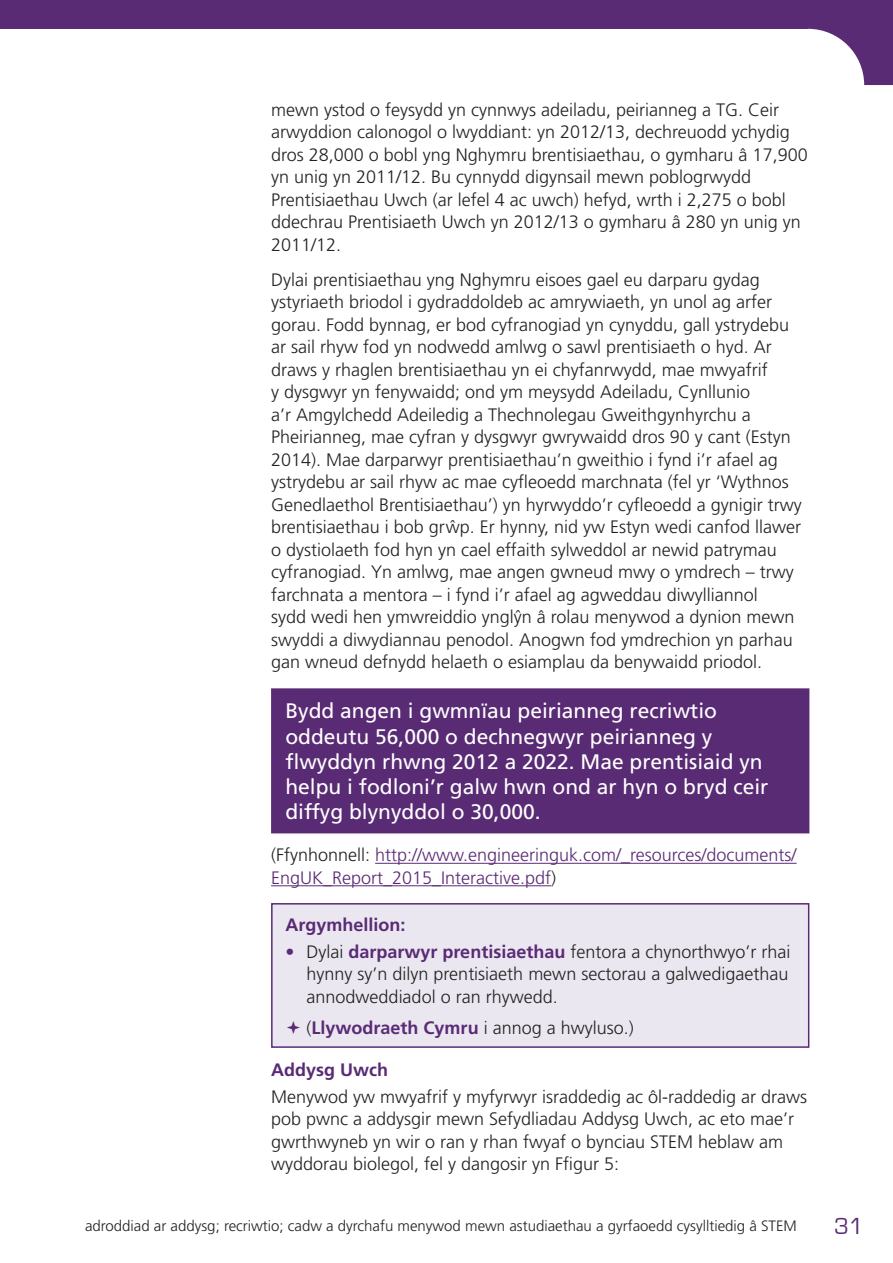
<style>
.page{position:relative;width:893px;height:1263px;background:#fff}
.page>*{position:absolute;margin:0;border:0;box-sizing:border-box;transform-origin:0 0}
.t1{font:24px "Eurostile";color:#5a2b75}
.t2{font:21px/25.2px "Frutiger";color:#fff}
.Body_Copy{font:300 18px/22.5px "Frutiger";color:#222221}
.Body_Copy-2{font:300 18px/22.5px "Frutiger";color:#5a2b75}
.Small_Title{font:700 18px "Frutiger";color:#5a2b75}
.t3{font:300 15px "Frutiger";color:#222221}
.s1{color:#222221}
.s2{font-weight:700;color:#5a2b75}
</style>
<div class="page">
<svg style="left:808px;top:0;width:85px;height:85px"></svg>
<div style="left:0;top:0;width:808px;height:29px;background:#5a2b75"></div>
<hr style="left:375px;top:863px;width:422px;height:1px;background:#5a2b75">
<hr style="left:271px;top:885px;width:280px;height:1px;background:#5a2b75">
<div style="left:272px;top:689px;width:537px;height:144px;background:#5a2b75"></div>
<div style="left:271px;top:688px;width:538px;height:145px;border:2px solid #5a2b75"></div>
<div style="left:272px;top:904px;width:537px;height:143px;background:#ebe7f1"></div>
<div style="left:271px;top:903px;width:538px;height:145px;border:2px solid #5a2b75"></div>
<p class="Body_Copy" style="left:271px;top:98px;width:538px">mewn ystod o feysydd yn cynnwys adeiladu, peirianneg a TG. Ceir arwyddion calonogol o lwyddiant: yn 2012/13, dechreuodd ychydig dros 28,000 o bobl yng Nghymru brentisiaethau, o gymharu â 17,900 yn unig yn 2011/12. Bu cynnydd digynsail mewn poblogrwydd Prentisiaethau Uwch (ar lefel 4 ac uwch) hefyd, wrth i 2,275 o bobl ddechrau Prentisiaeth Uwch yn 2012/13 o gymharu â 280 yn unig yn 2011/12.</p>
<p class="Body_Copy" style="left:271px;top:269px;width:532px">Dylai prentisiaethau yng Nghymru eisoes gael eu darparu gydag ystyriaeth briodol i gydraddoldeb ac amrywiaeth, yn unol ag arfer gorau. Fodd bynnag, er bod cyfranogiad yn cynyddu, gall ystrydebu ar sail rhyw fod yn nodwedd amlwg o sawl prentisiaeth o hyd. Ar draws y rhaglen brentisiaethau yn ei chyfanrwydd, mae mwyafrif<br>y dysgwyr yn fenywaidd; ond ym meysydd Adeiladu, Cynllunio<br>a’r Amgylchedd Adeiledig a Thechnolegau Gweithgynhyrchu a Pheirianneg, mae cyfran y dysgwyr gwrywaidd dros 90 y cant (Estyn 2014). Mae darparwyr prentisiaethau’n gweithio i fynd i’r afael ag ystrydebu ar sail rhyw ac mae cyfleoedd marchnata (fel yr ‘Wythnos Genedlaethol Brentisiaethau’) yn hyrwyddo’r cyfleoedd a gynigir trwy brentisiaethau i bob gr ˆwp. Er hynny, nid yw Estyn wedi canfod llawer o dystiolaeth fod hyn yn cael effaith sylweddol ar newid patrymau cyfranogiad. Yn amlwg, mae angen gwneud mwy o ymdrech – trwy farchnata a mentora – i fynd i’r afael ag agweddau diwylliannol<br>sydd wedi hen ymwreiddio ynglˆyn â rolau menywod a dynion mewn swyddi a diwydiannau penodol. Anogwn fod ymdrechion yn parhau gan wneud defnydd helaeth o esiamplau da benywaidd priodol.</p>
<p class="t2" style="left:285px;top:698px;width:485px">Bydd angen i gwmnïau peirianneg recriwtio oddeutu 56,000 o dechnegwyr peirianneg y flwyddyn rhwng 2012 a 2022. Mae prentisiaid yn helpu i fodloni’r galw hwn ond ar hyn o bryd ceir diffyg blynyddol o 30,000.</p>
<p class="Body_Copy-2" style="left:271px;top:844px;width:527px"><span class="s1">(Ffynhonnell:</span> http://www.engineeringuk.com/_resources/documents/<br>EngUK_Report_2015_Interactive.pdf<span class="s1">)</span></p>
<p class="Small_Title" style="left:285px;top:914px;width:122px">Argymhellion:</p>
<p class="Body_Copy" style="left:307px;top:940px;width:485px;text-align:justify;text-indent:-21px"><span class="s2">•</span> Dylai <span class="s2">darparwyr prentisiaethau</span> fentora a chynorthwyo’r rhai hynny sy’n dilyn prentisiaeth mewn sectorau a galwedigaethau annodweddiadol o ran rhywedd.</p>
<p class="Body_Copy" style="left:307px;top:1016px;width:329px">(<span class="s2">Llywodraeth Cymru</span> i annog a hwyluso.)</p>
<h1 class="Small_Title" style="left:271px;top:1059px;width:118px">Addysg Uwch</h1>
<p class="Body_Copy" style="left:271px;top:1085px;width:538px">Menywod yw mwyafrif y myfyrwyr israddedig ac ôl-raddedig ar draws pob pwnc a addysgir mewn Sefydliadau Addysg Uwch, ac eto mae’r gwrthwyneb yn wir o ran y rhan fwyaf o bynciau STEM heblaw am wyddorau biolegol, fel y dangosir yn Ffigur 5:</p>
<p class="t3" style="left:85px;top:1217px;width:713px">adroddiad ar addysg; recriwtio; cadw a dyrchafu menywod mewn astudiaethau a gyrfaoedd cysylltiedig â STEM</p>
<h1 class="t1" style="left:834px;top:1213px;width:31px">31</h1>
</div>
